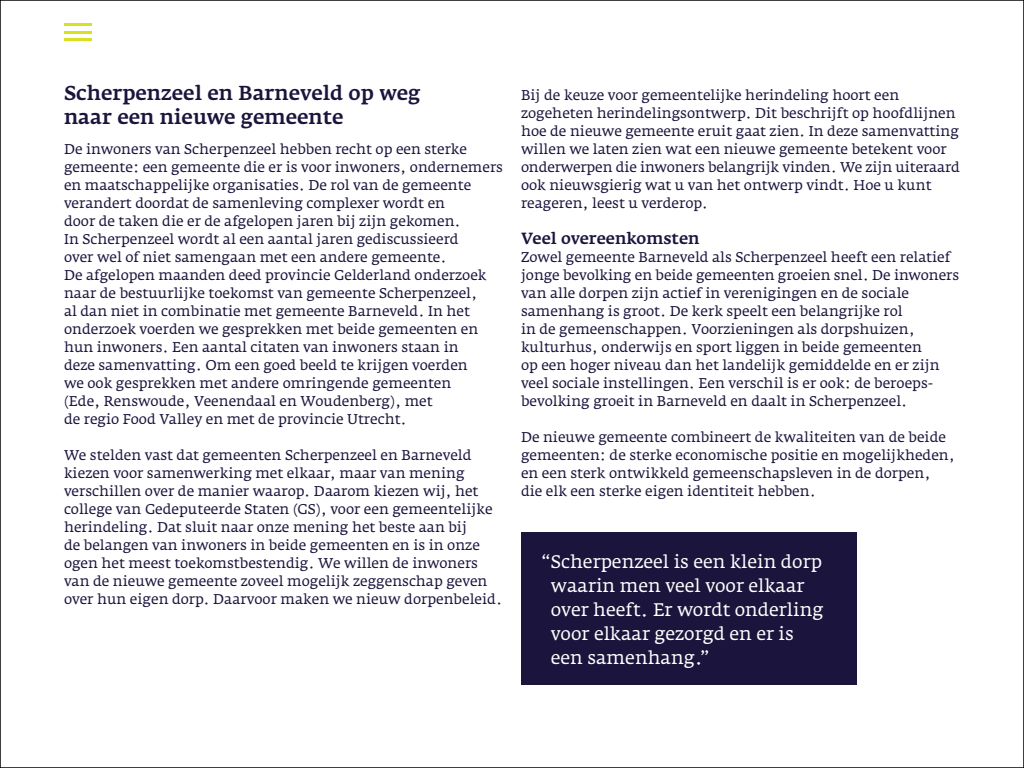
<style>
.page{position:relative;width:1024px;height:768px;background:#fff}
.page>*{position:absolute;margin:0;border:0;box-sizing:border-box;transform-origin:0 0}
._06_H3{font:500 20px/24px "Fedra Serif A";color:#1b143c}
._17_Quote{font:18px/24px "Fedra Serif A";color:#fff}
._07_H4{font:500 16px "Fedra Serif A";color:#1b143c}
._12_Broodtekst{font:14px/18px "Fedra Serif A";color:#1b143c}
</style>
<div class="page">
<hr style="left:64px;top:23px;width:27px;height:3px;background:#d9e020">
<hr style="left:64px;top:31px;width:27px;height:2px;background:#d9e020">
<hr style="left:64px;top:38px;width:27px;height:3px;background:#d9e020">
<div style="left:521px;top:532px;width:336px;height:153px;background:#1b143c"></div>
<h3 class="_06_H3" style="left:64px;top:81px;width:358px">Scherpenzeel en Barneveld op weg naar een nieuwe gemeente</h3>
<p class="_12_Broodtekst" style="left:64px;top:140px;width:441px">De inwoners van Scherpenzeel hebben recht op een sterke gemeente: een gemeente die er is voor inwoners, ondernemers en maatschappelijke organisaties. De rol van de gemeente verandert doordat de samenleving complexer wordt en<br>door de taken die er de afgelopen jaren bij zijn gekomen.<br>In Scherpenzeel wordt al een aantal jaren gediscussieerd<br>over wel of niet samengaan met een andere gemeente.<br>De afgelopen maanden deed provincie Gelderland onderzoek naar de bestuurlijke toekomst van gemeente Scherpenzeel,<br>al dan niet in combinatie met gemeente Barneveld. In het onderzoek voerden we gesprekken met beide gemeenten en hun inwoners. Een aantal citaten van inwoners staan in<br>deze samenvatting. Om een goed beeld te krijgen voerden<br>we ook gesprekken met andere omringende gemeenten<br>(Ede, Renswoude, Veenendaal en Woudenberg), met<br>de regio Food Valley en met de provincie Utrecht.</p>
<p class="_12_Broodtekst" style="left:64px;top:446px;width:440px">We stelden vast dat gemeenten Scherpenzeel en Barneveld kiezen voor samenwerking met elkaar, maar van mening verschillen over de manier waarop. Daarom kiezen wij, het college van Gedeputeerde Staten (GS), voor een gemeentelijke herindeling. Dat sluit naar onze mening het beste aan bij<br>de belangen van inwoners in beide gemeenten en is in onze ogen het meest toekomstbestendig. We willen de inwoners van de nieuwe gemeente zoveel mogelijk zeggenschap geven over hun eigen dorp. Daarvoor maken we nieuw dorpenbeleid.</p>
<p class="_12_Broodtekst" style="left:521px;top:86px;width:441px">Bij de keuze voor gemeentelijke herindeling hoort een zogeheten herindelingsontwerp. Dit beschrijft op hoofdlijnen hoe de nieuwe gemeente eruit gaat zien. In deze samenvatting willen we laten zien wat een nieuwe gemeente betekent voor onderwerpen die inwoners belangrijk vinden. We zijn uiteraard ook nieuwsgierig wat u van het ontwerp vindt. Hoe u kunt reageren, leest u verderop.</p>
<h4 class="_07_H4" style="left:521px;top:229px;width:180px">Veel overeenkomsten</h4>
<p class="_12_Broodtekst" style="left:521px;top:248px;width:440px">Zowel gemeente Barneveld als Scherpenzeel heeft een relatief jonge bevolking en beide gemeenten groeien snel. De inwoners van alle dorpen zijn actief in verenigingen en de sociale samenhang is groot. De kerk speelt een belangrijke rol<br>in de gemeenschappen. Voorzieningen als dorpshuizen, kulturhus, onderwijs en sport liggen in beide gemeenten<br>op een hoger niveau dan het landelijk gemiddelde en er zijn veel sociale instellingen. Een verschil is er ook: de beroeps&shy;bevolking groeit in Barneveld en daalt in Scherpenzeel.</p>
<p class="_12_Broodtekst" style="left:521px;top:428px;width:435px">De nieuwe gemeente combineert de kwaliteiten van de beide gemeenten: de sterke economische positie en mogelijkheden, en een sterk ontwikkeld gemeenschapsleven in de dorpen, die elk een sterke eigen identiteit hebben.</p>
<p class="_17_Quote" style="left:551px;top:550px;width:274px;text-indent:-10px">“Scherpenzeel is een klein dorp waarin men veel voor elkaar over heeft. Er wordt onderling voor elkaar gezorgd en er is een samenhang.”</p>
</div>
